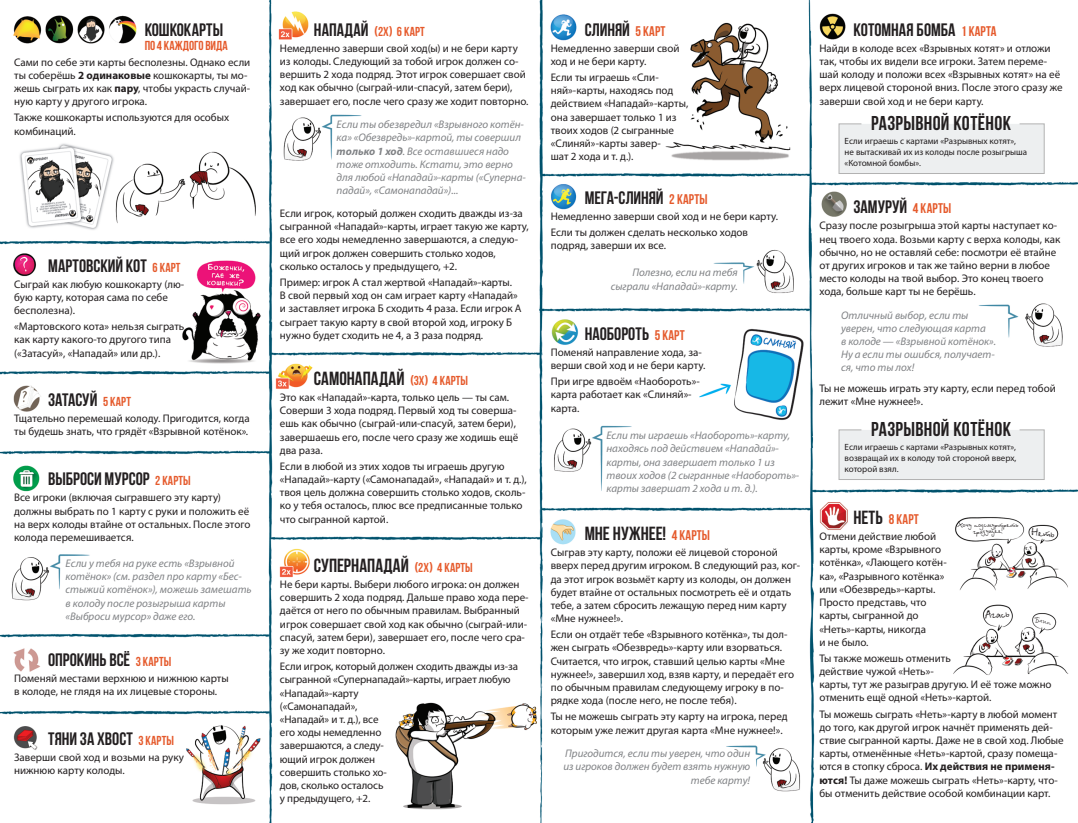
<style>
.page{position:relative;width:1078px;height:823px;background:#fff}
.page>*{position:absolute;margin:0;border:0;box-sizing:border-box;transform-origin:0 0}
.t1{font:700 20px "Bebas Neue";letter-spacing:.015em;color:#231f20}
.t2{font:700 19px "Bebas Neue";letter-spacing:.005em;color:#231f20}
.t3{font:700 18px "Bebas Neue";color:#231f20}
.t4{font:700 14px "Bebas Neue";color:#e55a2c}
.t5{font:700 13px "Bebas Neue";letter-spacing:-.005em;color:#e55a2c}
.t6{font:11px/13.2px "Myriad Pro";color:#231f20}
.t7{font:italic 11px/13.2px "Myriad Pro";color:#808285}
.t8{font:11px "Betina Script";color:#231f20}
.t9{font:9px/10.8px "Myriad Pro";color:#231f20}
.t10{font:7.5px/6.6px "Betina Script";letter-spacing:.025em;color:#231f20;text-align:center}
.t11{font:6.8px "Betina Script";color:#231f20}
.s1{font-weight:700}
.s2{font-size:13px;color:#e55a2c}
.s3{font-family:"Myriad Pro";font-size:13px;color:#e75b2c}
.s4{font-size:13px;color:#e75b2c}
.s5{font-size:14px;color:#e55a2c}
.s6{font-size:19px;color:#231f20}
</style>
<div class="page">
<img style="left:0;top:0;width:1077px;height:822px">
<div style="left:837px;top:123px;width:207px;height:51px;background:#edeff0"></div>
<svg style="left:837px;top:428px;width:207px;height:52px;background:#ecedee"></svg>
<h3 class="t3" style="left:145px;top:20px;width:80px">кошкокарты</h3>
<p class="t5" style="left:145px;top:38px;width:85px">По 4 каждого вида</p>
<p class="t6" style="left:14px;top:55px;width:238px">Сами по себе эти карты бесполезны. Однако если ты соберёшь <span class="s1">2 одинаковые</span> кошкокарты, ты мо&shy;жешь сыграть их как <span class="s1">пару</span>, чтобы украсть случай&shy;ную карту у другого игрока.</p>
<p class="t6" style="left:14px;top:111px;width:216px">Также кошкокарты используются для особых комбинаций.</p>
<h3 class="t3" style="left:48px;top:255px;width:134px">Мартовский кот <span class="s2">6 карт</span></h3>
<p class="t6" style="left:14px;top:277px;width:171px">Сыграй как любую кошкокарту (лю&shy;бую карту, которая сама по себе бесполезна).</p>
<p class="t6" style="left:14px;top:319px;width:172px">«Мартовского кота» нельзя сыграть как карту какого-то другого типа («Затасуй», «Нападай» или др.).</p>
<h3 class="t3" style="left:48px;top:389px;width:84px">затасуй <span class="s2">5 карт</span></h3>
<p class="t6" style="left:14px;top:411px;width:237px">Тщательно перемешай колоду. Пригодится, когда ты будешь знать, что грядёт «Взрывной котёнок».</p>
<h3 class="t3" style="left:48px;top:469px;width:144px">Выброси мурсор <span class="s2">2 карты</span></h3>
<p class="t6" style="left:14px;top:490px;width:238px">Все игроки (включая сыгравшего эту карту) должны выбрать по 1 карту с руки и положить её на верх колоды втайне от остальных. После этого колода перемешивается.</p>
<p class="t7" style="left:66px;top:556px;width:187px">Если у тебя на руке есть «Взрывной котёнок» (см. раздел про карту «Бес&shy;стыжий котёнок»), можешь замешать в колоду после розыгрыша карты «Выброси мурсор» даже его.</p>
<h3 class="t3" style="left:48px;top:649px;width:125px">Опрокинь всё <span class="s2">3 карты</span></h3>
<p class="t6" style="left:14px;top:670px;width:216px">Поменяй местами верхнюю и нижнюю карты в колоде, не глядя на их лицевые стороны.</p>
<h3 class="t3" style="left:48px;top:728px;width:127px">Тяни за хвост <span class="s2">3 карты</span></h3>
<p class="t6" style="left:14px;top:749px;width:171px">Заверши свой ход и возьми на руку нижнюю карту колоды.</p>
<h3 class="t3" style="left:314px;top:20px;width:112px">Нападай <span class="s3">(</span><span class="s4">2X</span><span class="s3">)</span> <span class="s4">6</span> <span class="s2">карт</span></h3>
<p class="t6" style="left:280px;top:41px;width:250px">Немедленно заверши свой ход(ы) и не бери карту из колоды. Следующий за тобой игрок должен со&shy;вершить 2 хода подряд. Этот игрок совершает свой ход как обычно (сыграй-или-спасуй, затем бери), завершает его, после чего сразу же ходит повторно.</p>
<p class="t7" style="left:336px;top:118px;width:191px">Если ты обезвредил «Взрывного котён&shy;ка» «Обезвредь»-картой, ты совершил <span class="s1">только 1 ход</span>. Все оставшиеся надо тоже отходить. Кстати, это верно для любой «Нападай»-карты («Суперна&shy;падай», «Самонападай»)...</p>
<p class="t6" style="left:280px;top:206px;width:250px">Если игрок, который должен сходить дважды из-за сыгранной «Нападай»-карты, играет такую же карту, все его ходы немедленно завершаются, а следую&shy;щий игрок должен совершить столько ходов, сколько осталось у предыдущего, +2.</p>
<p class="t6" style="left:280px;top:275px;width:243px">Пример: игрок А стал жертвой «Нападай»-карты.<br>В свой первый ход он сам играет карту «Нападай» и заставляет игрока Б сходить 4 раза. Если игрок А сыграет такую карту в свой второй ход, игроку Б нужно будет сходить не 4, а 3 раза подряд.</p>
<h2 class="t2" style="left:314px;top:367px;width:156px">Самонападай <span class="s3">(</span><span class="s4">3X</span><span class="s3">)</span> <span class="s4">4</span> <span class="s2">карты</span></h2>
<p class="t6" style="left:280px;top:390px;width:240px">Это как «Нападай»-карта, только цель — ты сам.<br>Соверши 3 хода подряд. Первый ход ты соверша&shy;ешь как обычно (сыграй-или-спасуй, затем бери), завершаешь его, после чего сразу же ходишь ещё два раза.</p>
<p class="t6" style="left:280px;top:459px;width:248px">Если в любой из этих ходов ты играешь другую «Нападай»-карту («Самонападай», «Нападай» и т. д.), твоя цель должна совершить столько ходов, сколь&shy;ко у тебя осталось, плюс все предписанные только что сыгранной картой.</p>
<h2 class="t2" style="left:314px;top:554px;width:160px">Супернападай <span class="s3">(</span><span class="s4">2X</span><span class="s3">)</span> <span class="s4">4</span> <span class="s2">карты</span></h2>
<p class="t6" style="left:280px;top:577px;width:250px">Не бери карты. Выбери любого игрока: он должен совершить 2 хода подряд. Дальше право хода пере&shy;даётся от него по обычным правилам. Выбранный игрок совершает свой ход как обычно (сыграй-или&shy;спасуй, затем бери), завершает его, после чего сра&shy;зу же ходит повторно.</p>
<p class="t6" style="left:280px;top:659px;width:239px">Если игрок, который должен сходить дважды из-за сыгранной «Супернападай»-карты, играет любую «Нападай»-карту<br>(«Самонападай»,<br>«Нападай» и т. д.), все<br>его ходы немедленно<br>завершаются, а следу-<br>ющий игрок должен<br>совершить столько хо-<br>дов, сколько осталось<br>у предыдущего, +2.</p>
<h3 class="t3" style="left:584px;top:20px;width:82px">слиняй <span class="s5">5 карт</span></h3>
<p class="t6" style="left:550px;top:41px;width:130px">Немедленно заверши свой ход и не бери карту.</p>
<p class="t6" style="left:550px;top:70px;width:139px">Если ты играешь «Сли&shy;няй»-карты, находясь под действием «Нападай»-карты, она завершает только 1 из твоих ходов (2 сыгранные «Слиняй»-карты завер-<br>шат 2 хода и т. д.).</p>
<h3 class="t3" style="left:584px;top:188px;width:124px">Мега-слиняй <span class="s5">2 карты</span></h3>
<p class="t6" style="left:550px;top:208px;width:229px;line-height:16px">Немедленно заверши свой ход и не бери карту.<br>Если ты должен сделать несколько ходов</p>
<p class="t6" style="left:550px;top:238px;width:117px">подряд, заверши их все.</p>
<p class="t7" style="left:610px;top:266px;width:128px;text-align:right">Полезно, если на тебя сыграли «Нападай»-карту.</p>
<h3 class="t3" style="left:584px;top:323px;width:101px">наобороть <span class="s5">5 карт</span></h3>
<p class="t6" style="left:550px;top:345px;width:156px">Поменяй направление хода, за&shy;верши свой ход и не бери карту.</p>
<p class="t6" style="left:550px;top:374px;width:150px">При игре вдвоём «Наобороть»- карта работает как «Слиняй»- карта.</p>
<p class="t7" style="left:606px;top:428px;width:194px">Если ты играешь «Наобороть»-карту, находясь под действием «Нападай»- карты, она завершает только 1 из твоих ходов (2 сыгранные «Наобороть»- карты завершат 2 хода и т. д.).</p>
<h2 class="t2" style="left:584px;top:522px;width:127px">Мне нужнее! <span class="s5">4 карты</span></h2>
<p class="t6" style="left:550px;top:545px;width:251px">Сыграв эту карту, положи её лицевой стороной вверх перед другим игроком. В следующий раз, ког&shy;да этот игрок возьмёт карту из колоды, он должен будет втайне от остальных посмотреть её и отдать тебе, а затем сбросить лежащую перед ним карту «Мне нужнее!».</p>
<p class="t6" style="left:550px;top:627px;width:245px">Если он отдаёт тебе «Взрывного котёнка», ты дол&shy;жен сыграть «Обезвредь»-карту или взорваться.<br>Считается, что игрок, ставший целью карты «Мне нужнее!», завершил ход, взяв карту, и передаёт его по обычным правилам следующему игроку в по&shy;рядке хода (после него, не после тебя).</p>
<p class="t6" style="left:550px;top:709px;width:238px">Ты не можешь сыграть эту карту на игрока, перед которым уже лежит другая карта «Мне нужнее!».</p>
<p class="t7" style="left:563px;top:746px;width:188px;text-align:right">Пригодится, если ты уверен, что один из игроков должен будет взять нужную тебе карту!</p>
<h3 class="t3" style="left:853px;top:20px;width:144px">Котомная бомба <span class="s5">1 карта</span></h3>
<p class="t6" style="left:819px;top:41px;width:245px">Найди в колоде всех «Взрывных котят» и отложи так, чтобы их видели все игроки. Затем переме&shy;шай колоду и положи всех «Взрывных котят» на её верх лицевой стороной вниз. После этого сразу же заверши свой ход и не бери карту.</p>
<h1 class="t1" style="left:871px;top:112px;width:141px">Разрывной котёнок</h1>
<p class="t9" style="left:844px;top:135px;width:184px">Если играешь с картами «Разрывных котят», не вытаскивай их из колоды после розыгрыша «Котомной бомбы».</p>
<h3 class="t3" style="left:853px;top:197px;width:99px">Замуруй <span class="s5">4 карты</span></h3>
<p class="t6" style="left:819px;top:219px;width:242px">Сразу после розыгрыша этой карты наступает ко&shy;нец твоего хода. Возьми карту с верха колоды, как обычно, но не оставляй себе: посмотри её втайне от других игроков и так же тайно верни в любое место колоды на твой выбор. Это конец твоего хода, больше карт ты не берёшь.</p>
<p class="t7" style="left:840px;top:308px;width:156px">Отличный выбор, если ты уверен, что следующая карта<br>в колоде — «Взрывной котёнок».<br>Ну а если ты ошибся, получает&shy;ся, что ты лох!</p>
<p class="t6" style="left:819px;top:381px;width:238px">Ты не можешь играть эту карту, если перед тобой лежит «Мне нужнее!».</p>
<h1 class="t1" style="left:871px;top:418px;width:141px">Разрывной котёнок</h1>
<p class="t9" style="left:844px;top:441px;width:173px;text-align:justify">Если играешь с картами «Разрывных котят», возвращай их в колоду той стороной вверх, которой взял.</p>
<p class="t4" style="left:853px;top:511px;width:67px"><span class="s6">неть</span> 8 карт</p>
<p class="t6" style="left:819px;top:529px;width:129px">Отмени действие любой карты, кроме «Взрывного котёнка», «Лающего котён&shy;ка», «Разрывного котёнка» или «Обезвредь»-карты.<br>Просто представь, что карты, сыгранной до «Неть»-карты, никогда<br>и не было.</p>
<p class="t6" style="left:819px;top:651px;width:234px">Ты также можешь отменить<br>действие чужой «Неть»-<br>карты, тут же разыграв другую. И её тоже можно отменить ещё одной «Неть»-картой.</p>
<p class="t6" style="left:819px;top:706px;width:246px">Ты можешь сыграть «Неть»-карту в любой момент до того, как другой игрок начнёт применять дей&shy;ствие сыгранной карты. Даже не в свой ход. Любые карты, отменённые «Неть»-картой, сразу помеща&shy;ются в стопку сброса. <span class="s1">Их действия не применя&shy;ются!</span> Ты даже можешь сыграть «Неть»-карту, что&shy;бы отменить действие особой комбинации карт.</p>
<p class="t10" style="left:957px;top:520px;width:62px">Хочу подсмуртреть грядущее!</p>
<p class="t8" style="left:1031px;top:524px;width:26px;rotate:5deg">Неть</p>
<p class="t8" style="left:984px;top:607px;width:26px;rotate:-3deg">Агась</p>
<p class="t11" style="left:1035px;top:615px;width:17px;rotate:9deg">Блин</p>
</div>
